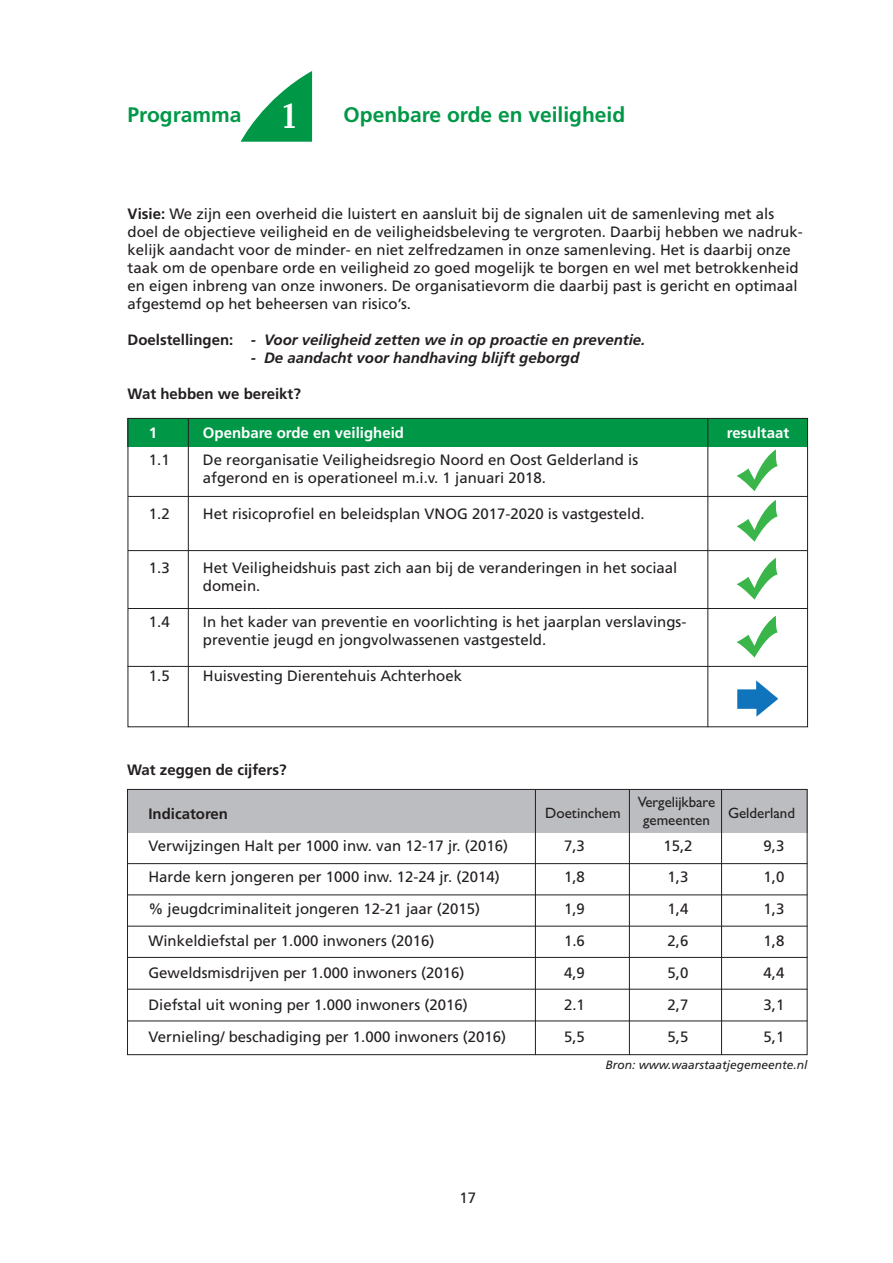
<style>
.page{position:relative;width:893px;height:1263px;background:#fff}
.page>*{position:absolute;margin:0;border:0;box-sizing:border-box;transform-origin:0 0}
.t1{font:40.2px "Joanna MT Std Bold 2";color:#fff}
.t2{font:700 21px "Frutiger LT Std";color:#009847}
.t3{font:15px/18px "Frutiger LT Std";color:#231f20}
.t4{font:italic 700 15px "Frutiger LT Std";color:#231f20}
.t5{font:700 15px "Frutiger LT Std";color:#231f20}
.t6{font:500 15px "Gill Sans MT Std";color:#231f20}
.t7{font:700 15px "Frutiger LT Std";color:#fff}
.t8{font:italic 12px "Frutiger LT Std";color:#231f20}
.s1{font-weight:700}
.s2{font-style:normal}
</style>
<div class="page">
<svg style="left:241px;top:71px;width:71px;height:71px"></svg>
<div style="left:128px;top:418px;width:680px;height:28px;background:#009847"></div>
<svg style="left:737px;top:680px;width:41px;height:37px"></svg>
<hr style="left:707px;top:418px;width:1px;height:309px;background:#231f20">
<hr style="left:188px;top:418px;width:1px;height:309px;background:#231f20">
<hr style="left:128px;top:496px;width:680px;height:1px;background:#231f20">
<hr style="left:128px;top:550px;width:680px;height:1px;background:#231f20">
<hr style="left:128px;top:608px;width:680px;height:1px;background:#231f20">
<hr style="left:128px;top:666px;width:679px;height:1px;background:#231f20">
<svg style="left:737px;top:500px;width:41px;height:42px"></svg>
<svg style="left:737px;top:558px;width:41px;height:42px"></svg>
<svg style="left:737px;top:449px;width:41px;height:42px"></svg>
<svg style="left:737px;top:616px;width:41px;height:41px"></svg>
<div style="left:127px;top:789px;width:680px;height:44px;background:#bcbdc0"></div>
<div style="left:127px;top:789px;width:680px;height:266px;border:1px solid #231f20"></div>
<hr style="left:535px;top:789px;width:1px;height:266px;background:#231f20">
<hr style="left:629px;top:789px;width:1px;height:266px;background:#231f20">
<hr style="left:721px;top:789px;width:1px;height:266px;background:#231f20">
<hr style="left:128px;top:863px;width:679px;height:1px;background:#231f20">
<hr style="left:128px;top:894px;width:679px;height:1px;background:#231f20">
<hr style="left:128px;top:926px;width:679px;height:1px;background:#231f20">
<hr style="left:128px;top:957px;width:679px;height:1px;background:#231f20">
<hr style="left:128px;top:989px;width:679px;height:1px;background:#231f20">
<hr style="left:128px;top:1020px;width:679px;height:1px;background:#231f20">
<p class="t1" style="left:279px;top:94px;width:23px">1</p>
<p class="t2" style="left:128px;top:102px;width:115px">Programma</p>
<p class="t2" style="left:344px;top:102px;width:283px">Openbare orde en veiligheid</p>
<p class="t3" style="left:128px;top:205px;width:677px"><span class="s1">Visie:</span> We zijn een overheid die luistert en aansluit bij de signalen uit de samenleving met als doel de objectieve veiligheid en de veiligheidsbeleving te vergroten. Daarbij hebben we nadruk&shy;kelijk aandacht voor de minder- en niet zelfredzamen in onze samenleving. Het is daarbij onze taak om de openbare orde en veiligheid zo goed mogelijk te borgen en wel met betrokkenheid en eigen inbreng van onze inwoners. De organisatievorm die daarbij past is gericht en optimaal afgestemd op het beheersen van risico’s.</p>
<p class="t4" style="left:128px;top:331px;width:519px"><span class="s2">Doelstellingen:</span> - Voor veiligheid zetten we in op proactie en preventie.</p>
<p class="t4" style="left:251px;top:349px;width:330px">- De aandacht voor handhaving blijft geborgd</p>
<p class="t5" style="left:128px;top:385px;width:175px">Wat hebben we bereikt?</p>
<p class="t7" style="left:149px;top:424px;width:10px">1</p>
<p class="t7" style="left:203px;top:424px;width:203px">Openbare orde en veiligheid</p>
<p class="t3" style="left:149px;top:451px;width:22px">1.1</p>
<p class="t3" style="left:203px;top:451px;width:437px">De reorganisatie Veiligheidsregio Noord en Oost Gelderland is</p>
<p class="t3" style="left:203px;top:469px;width:345px">afgerond en is operationeel m.i.v. 1 januari 2018.</p>
<p class="t3" style="left:149px;top:505px;width:22px">1.2</p>
<p class="t3" style="left:203px;top:505px;width:443px">Het risicoprofiel en beleidsplan VNOG 2017-2020 is vastgesteld.</p>
<p class="t3" style="left:149px;top:559px;width:22px">1.3</p>
<p class="t3" style="left:203px;top:559px;width:476px">Het Veiligheidshuis past zich aan bij de veranderingen in het sociaal</p>
<p class="t3" style="left:203px;top:577px;width:59px">domein.</p>
<p class="t3" style="left:149px;top:613px;width:22px">1.4</p>
<p class="t3" style="left:203px;top:613px;width:485px">In het kader van preventie en voorlichting is het jaarplan verslavings-</p>
<p class="t3" style="left:203px;top:631px;width:345px">preventie jeugd en jongvolwassenen vastgesteld.</p>
<p class="t3" style="left:149px;top:667px;width:22px">1.5</p>
<p class="t3" style="left:203px;top:667px;width:261px">Huisvesting Dierentehuis Achterhoek</p>
<p class="t5" style="left:127px;top:761px;width:161px">Wat zeggen de cijfers?</p>
<p class="t7" style="left:727px;top:424px;width:64px">resultaat</p>
<p class="t6" style="left:638px;top:793px;width:79px">Vergelijkbare</p>
<p class="t6" style="left:643px;top:811px;width:68px">gemeenten</p>
<p class="t6" style="left:545px;top:803px;width:77px">Doetinchem</p>
<p class="t6" style="left:728px;top:803px;width:69px">Gelderland</p>
<p class="t5" style="left:148px;top:805px;width:81px">Indicatoren</p>
<p class="t3" style="left:148px;top:836px;width:361px">Verwijzingen Halt per 1000 inw. van 12-17 jr. (2016)</p>
<p class="t3" style="left:564px;top:836px;width:22px">7,3</p>
<p class="t3" style="left:663px;top:836px;width:31px">15,2</p>
<p class="t3" style="left:763px;top:836px;width:22px">9,3</p>
<p class="t3" style="left:148px;top:868px;width:353px">Harde kern jongeren per 1000 inw. 12-24 jr. (2014)</p>
<p class="t3" style="left:564px;top:868px;width:22px">1,8</p>
<p class="t3" style="left:667px;top:868px;width:22px">1,3</p>
<p class="t3" style="left:763px;top:868px;width:22px">1,0</p>
<p class="t3" style="left:148px;top:900px;width:333px">% jeugdcriminaliteit jongeren 12-21 jaar (2015)</p>
<p class="t3" style="left:564px;top:900px;width:22px">1,9</p>
<p class="t3" style="left:667px;top:900px;width:22px">1,4</p>
<p class="t3" style="left:763px;top:900px;width:22px">1,3</p>
<p class="t3" style="left:148px;top:932px;width:287px">Winkeldiefstal per 1.000 inwoners (2016)</p>
<p class="t3" style="left:564px;top:932px;width:22px">1.6</p>
<p class="t3" style="left:667px;top:932px;width:22px">2,6</p>
<p class="t3" style="left:763px;top:932px;width:22px">1,8</p>
<p class="t3" style="left:148px;top:964px;width:317px">Geweldsmisdrijven per 1.000 inwoners (2016)</p>
<p class="t3" style="left:564px;top:964px;width:22px">4,9</p>
<p class="t3" style="left:667px;top:964px;width:22px">5,0</p>
<p class="t3" style="left:763px;top:964px;width:22px">4,4</p>
<p class="t3" style="left:148px;top:996px;width:321px">Diefstal uit woning per 1.000 inwoners (2016)</p>
<p class="t3" style="left:564px;top:996px;width:22px">2.1</p>
<p class="t3" style="left:667px;top:996px;width:22px">2,7</p>
<p class="t3" style="left:763px;top:996px;width:22px">3,1</p>
<p class="t3" style="left:148px;top:1028px;width:359px">Vernieling/ beschadiging per 1.000 inwoners (2016)</p>
<p class="t3" style="left:564px;top:1028px;width:22px">5,5</p>
<p class="t3" style="left:667px;top:1028px;width:22px">5,5</p>
<p class="t3" style="left:763px;top:1028px;width:22px">5,1</p>
<p class="t3" style="left:459px;top:1189px;width:18px">17</p>
<p class="t8" style="left:605px;top:1058px;width:204px">Bron: www.waarstaatjegemeente.nl</p>
</div>
